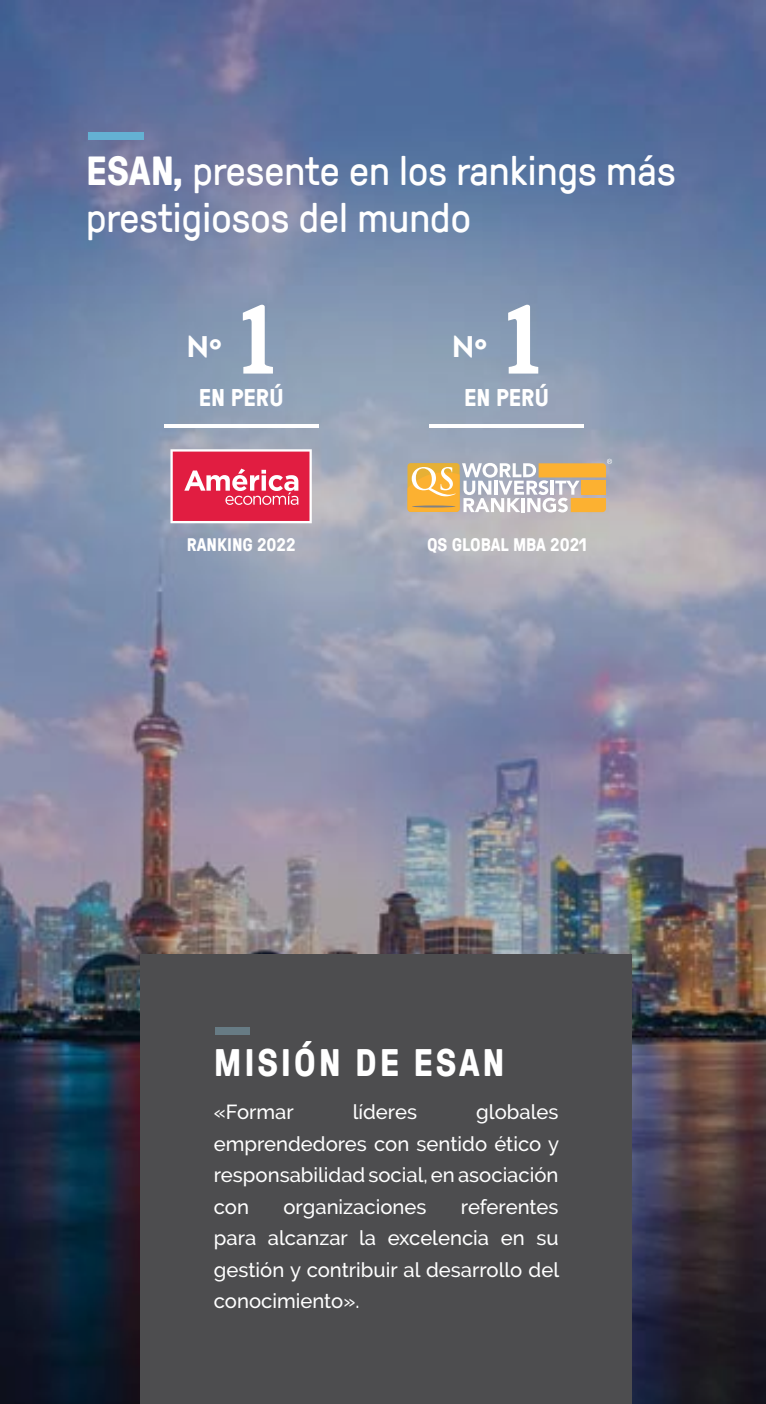
<style>
.page{position:relative;width:766px;height:1404px;background:#fff}
.page>*{position:absolute;margin:0;border:0;box-sizing:border-box;transform-origin:0 0}
.t1{font:900 109.58px "Quincy CF";color:#fff}
.t2{font:40.5px/47.2px "GT Pressura";color:#fff}
.t3{font:700 38.25px "GT Pressura";letter-spacing:.07em;color:#fff}
.t4{font:700 31.72px "Cera";color:#fff}
.t5{font:700 24.07px "GT Pressura";color:#fff}
.t6{font:500 20.25px/31.5px "Raleway";color:#fff;text-align:justify}
.t7{font:700 18.22px "GT Pressura";color:#fff}
.s1{font-weight:700}
</style>
<div class="page">
<img style="left:0;top:0;width:765px;height:1403px">
<div style="left:140px;top:954px;width:491px;height:449px;background:#4d4d4f"></div>
<div style="left:215px;top:1027px;width:34px;height:8px;background:#677b84"></div>
<div style="left:89px;top:132px;width:55px;height:8px;background:#64b1d3"></div>
<hr style="left:164px;top:424px;width:154px;height:3px;background:#fff">
<svg style="left:170px;top:449px;width:142px;height:74px;background:#e64d6a"></svg>
<hr style="left:429px;top:424px;width:154px;height:3px;background:#fff">
<svg style="left:407px;top:449px;width:205px;height:63px"></svg>
<hr style="left:412px;top:505px;width:43px;height:2px;background:#7e8083;border-radius:50%">
<h2 class="t2" style="left:86px;top:145px;width:590px"><span class="s1">ESAN,</span> presente en los rankings más prestigiosos del mundo</h2>
<h3 class="t4" style="left:186px;top:325px;width:37px">Nº</h3>
<h1 class="t1" style="left:238px;top:273px;width:40px">1</h1>
<h3 class="t4" style="left:451px;top:325px;width:37px">Nº</h3>
<h1 class="t1" style="left:503px;top:273px;width:40px">1</h1>
<p class="t5" style="left:199px;top:380px;width:86px">EN PERÚ</p>
<p class="t5" style="left:464px;top:380px;width:86px">EN PERÚ</p>
<p class="t7" style="left:187px;top:531px;width:110px">RANKING 2022</p>
<p class="t7" style="left:427px;top:531px;width:161px">QS GLOBAL MBA 2021</p>
<h3 class="t3" style="left:214px;top:1034px;width:292px">MISIÓN DE ESAN</h3>
<p class="t6" style="left:214px;top:1095px;width:81px">«Formar</p>
<p class="t6" style="left:352px;top:1095px;width:66px">líderes</p>
<p class="t6" style="left:214px;top:1095px;width:346px;text-indent:262px">globales emprendedores con sentido ético y responsabilidad social, en asociación con</p>
<p class="t6" style="left:214px;top:1190px;width:347px;text-indent:247px">referentes para alcanzar la excelencia en su gestión y contribuir al desarrollo del conocimiento».</p>
<p class="t6" style="left:283px;top:1190px;width:144px">organizaciones</p>
</div>
